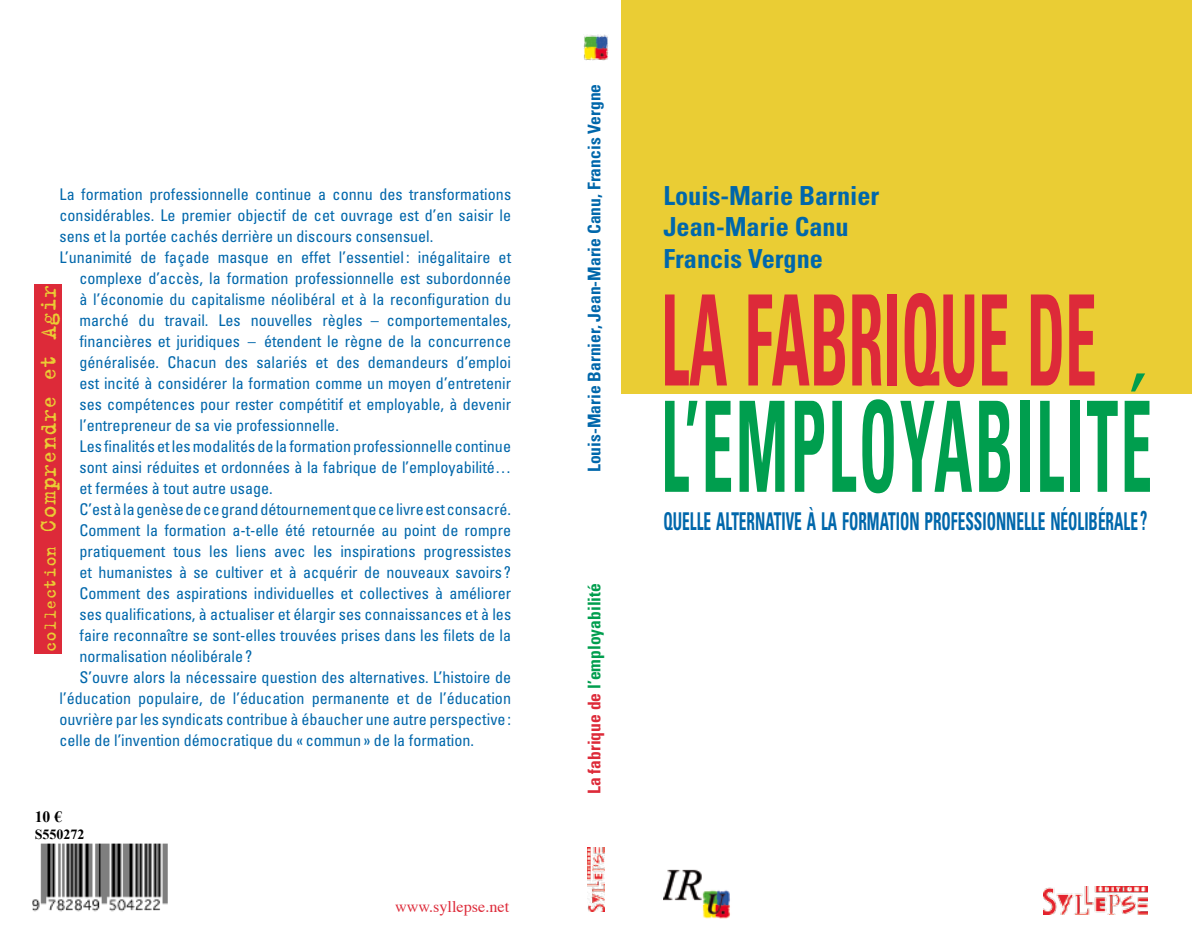
<style>
.page{position:relative;width:1192px;height:943px;background:#fff}
.page>*{position:absolute;margin:0;border:0;box-sizing:border-box;transform-origin:0 0}
.t1{font:700 condensed 126px "Univers";letter-spacing:.04em;color:#009e4e;scale:.5 1}
.t2{font:700 condensed 126px "Univers";color:#dd2a39;scale:.5 1}
.t3{font:700 condensed 26.25px/31.5px "Univers";color:#0067ab}
.t4{font:25.03px "Trixie";color:#eacd34}
.t5{font:700 condensed 24.5px "Univers";color:#0067ab;scale:.62 1}
.t6{font:700 condensed 17.5px "Univers";color:#0067ab}
.t7{font:700 condensed 17.5px "Univers";color:#009e4e}
.t8{font:condensed 16.1px "Univers";color:#0067ab}
.t9{font:16.1px "Times";color:#dd2a39}
.t10{font:700 15.75px "Times New Roman";color:#000}
.t11{font:700 14px "Times New Roman";color:#000}
.s1{font-size:19.25px}
.s2{color:#dd2a39}
.s3{font-size:26.25px}
</style>
<div class="page">
<div style="left:35px;top:284px;width:27px;height:369px;background:#dd2a39"></div>
<img style="left:587px;top:847px;width:17px;height:64px">
<img style="left:583px;top:34px;width:25px;height:26px">
<div style="left:621px;top:0;width:571px;height:393px;background:#eacd34"></div>
<img style="left:663px;top:869px;width:67px;height:49px">
<img style="left:32px;top:843px;width:136px;height:69px">
<img style="left:1043px;top:886px;width:104px;height:28px">
<p class="t8" style="left:60px;top:184px;width:453px">La formation professionnelle continue a connu des transformations</p>
<p class="t8" style="left:60px;top:205px;width:453px">considérables. Le premier objectif de cet ouvrage est d’en saisir le</p>
<p class="t8" style="left:60px;top:226px;width:375px">sens et la portée cachés derrière un discours consensuel.</p>
<p class="t8" style="left:60px;top:247px;width:453px">L’unanimité de façade masque en effet l’essentiel : inégalitaire et</p>
<p class="t8" style="left:80px;top:268px;width:433px">complexe d’accès, la formation professionnelle est subordonnée</p>
<p class="t8" style="left:80px;top:289px;width:433px">à l’économie du capitalisme néolibéral et à la reconfiguration du</p>
<p class="t8" style="left:80px;top:310px;width:433px">marché du travail. Les nouvelles règles – comportementales,</p>
<p class="t8" style="left:80px;top:331px;width:433px">financières et juridiques – étendent le règne de la concurrence</p>
<p class="t8" style="left:80px;top:352px;width:433px">généralisée. Chacun des salariés et des demandeurs d’emploi</p>
<p class="t8" style="left:80px;top:373px;width:433px">est incité à considérer la formation comme un moyen d’entretenir</p>
<p class="t8" style="left:80px;top:394px;width:433px">ses compétences pour rester compétitif et employable, à devenir</p>
<p class="t8" style="left:80px;top:415px;width:261px">l’entrepreneur de sa vie professionnelle.</p>
<p class="t8" style="left:80px;top:436px;width:433px">Les finalités et les modalités de la formation professionnelle continue</p>
<p class="t8" style="left:80px;top:457px;width:433px">sont ainsi réduites et ordonnées à la fabrique de l’employabilité…</p>
<p class="t8" style="left:80px;top:478px;width:195px">et fermées à tout autre usage.</p>
<p class="t8" style="left:80px;top:499px;width:433px">C’est à la genèse de ce grand détournement que ce livre est consacré.</p>
<p class="t8" style="left:80px;top:520px;width:433px">Comment la formation a-t-elle été retournée au point de rompre</p>
<p class="t8" style="left:80px;top:541px;width:433px">pratiquement tous les liens avec les inspirations progressistes</p>
<p class="t8" style="left:80px;top:562px;width:433px">et humanistes à se cultiver et à acquérir de nouveaux savoirs ?</p>
<p class="t8" style="left:80px;top:583px;width:433px">Comment des aspirations individuelles et collectives à améliorer</p>
<p class="t8" style="left:80px;top:604px;width:433px">ses qualifications, à actualiser et élargir ses connaissances et à les</p>
<p class="t8" style="left:80px;top:625px;width:433px">faire reconnaître se sont-elles trouvées prises dans les filets de la</p>
<p class="t8" style="left:80px;top:646px;width:174px">normalisation néolibérale?</p>
<p class="t8" style="left:80px;top:667px;width:433px">S’ouvre alors la nécessaire question des alternatives. L’histoire de</p>
<p class="t8" style="left:60px;top:688px;width:453px">l’éducation populaire, de l’éducation permanente et de l’éducation</p>
<p class="t8" style="left:60px;top:709px;width:453px">ouvrière par les syndicats contribue à ébaucher une autre perspective:</p>
<p class="t8" style="left:60px;top:730px;width:416px">celle de l’invention démocratique du «commun » de la formation.</p>
<h3 class="t4" style="left:32px;top:652px;width:369px;rotate:-90deg"><span class="s1">collection</span> Comprendre et Agir</h3>
<p class="t10" style="left:35px;top:805px;width:29px">10 €</p>
<p class="t11" style="left:35px;top:824px;width:51px">S550272</p>
<p class="t9" style="left:395px;top:896px;width:116px">www.syllepse.net</p>
<p class="t6" style="left:583px;top:472px;width:390px;rotate:-90deg">Louis-Marie Barnier, Jean-Marie Canu, Francis Vergne</p>
<p class="t7" style="left:583px;top:794px;width:212px;rotate:-90deg"><span class="s2">La fabrique de</span> l’employabilité</p>
<h2 class="t3" style="left:663px;top:180px;width:217px">Louis-Marie Barnier<br>Jean-Marie Canu<br>Francis Vergne</h2>
<h1 class="t2" style="left:661px;top:263px;width:873px">LA FABRIQUE DE</h1>
<h1 class="t1" style="left:661px;top:369px;width:983px">L’EMPLOYABILITÉ</h1>
<h3 class="t5" style="left:663px;top:506px;width:782px">QUELLE ALTERNATIVE À LA FORMATION PROFESSIONNELLE NÉOLIBÉRALE <span class="s3">?</span></h3>
</div>
